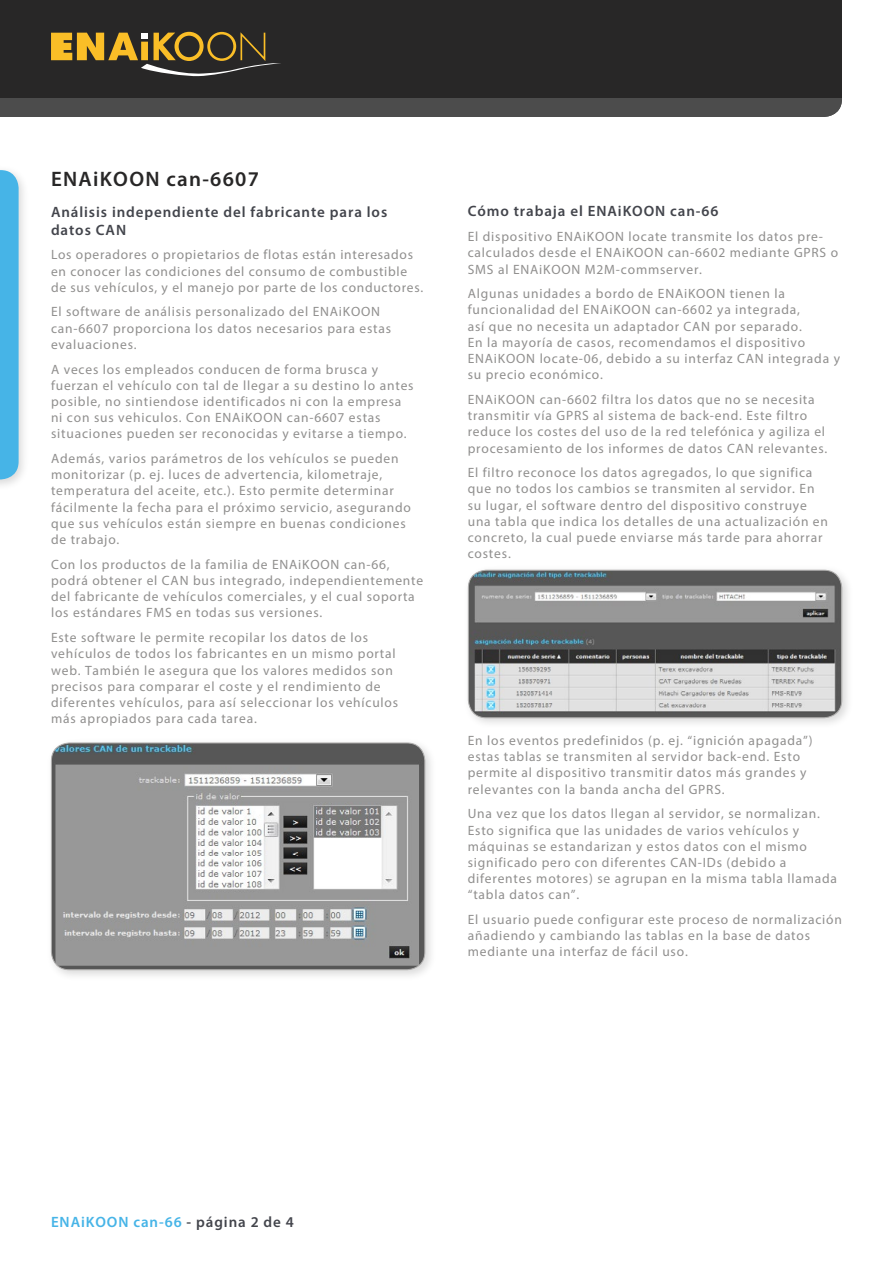
<style>
.page{position:relative;width:893px;height:1263px;background:#fff}
.page>*{position:absolute;margin:0;border:0;box-sizing:border-box;transform-origin:0 0}
.t1{font:600 21px "Myriad Pro";letter-spacing:.06em;color:#282727}
.t2{font:600 15px/18px "Myriad Pro";letter-spacing:.06em;color:#43454c}
.t3{font:600 15px "Myriad Pro";letter-spacing:.06em;color:#46b4e7}
.t4{font:13.5px/16.2px "Myriad Pro";letter-spacing:.06em;color:#908f8e}
.s1{color:#43454c}
</style>
<div class="page">
<div style="left:0;top:0;width:842px;height:98px;background:#282727"></div>
<div style="left:0;top:164px;width:30px;height:327px;background:#000;opacity:.15"></div>
<svg style="left:0;top:170px;width:19px;height:309px;background:#4cb6e7"></svg>
<svg style="left:0;top:32px;width:842px;height:85px"></svg>
<div style="left:45px;top:737px;width:392px;height:244px;background:#000;opacity:.15"></div>
<img style="left:51px;top:743px;width:374px;height:227px">
<div style="left:51px;top:743px;width:374px;height:227px;border:1px solid #afaead;border-radius:18px"></div>
<div style="left:462px;top:564px;width:392px;height:165px;background:#000;opacity:.15"></div>
<img style="left:468px;top:570px;width:373px;height:148px">
<div style="left:468px;top:570px;width:374px;height:148px;border:1px solid #afaead;border-radius:18px"></div>
<h1 class="t1" style="left:51px;top:165px;width:209px">ENAiKOON can-6607</h1>
<p class="t2" style="left:51px;top:202px;width:338px">Análisis independiente del fabricante para los datos CAN</p>
<p class="t4" style="left:51px;top:246px;width:374px">Los operadores o propietarios de flotas están interesados en conocer las condiciones del consumo de combustible de sus vehículos, y el manejo por parte de los conductores.</p>
<p class="t4" style="left:51px;top:304px;width:342px">El software de análisis personalizado del ENAiKOON can-6607 proporciona los datos necesarios para estas evaluaciones.</p>
<p class="t4" style="left:51px;top:361px;width:364px">A veces los empleados conducen de forma brusca y fuerzan el vehículo con tal de llegar a su destino lo antes posible, no sintiendose identificados ni con la empresa ni con sus vehiculos. Con ENAiKOON can-6607 estas situaciones pueden ser reconocidas y evitarse a tiempo.</p>
<p class="t4" style="left:51px;top:450px;width:361px">Además, varios parámetros de los vehículos se pueden monitorizar (p. ej. luces de advertencia, kilometraje, temperatura del aceite, etc.). Esto permite determinar fácilmente la fecha para el próximo servicio, asegurando que sus vehículos están siempre en buenas condiciones de trabajo.</p>
<p class="t4" style="left:51px;top:556px;width:374px">Con los productos de la familia de ENAiKOON can-66, podrá obtener el CAN bus integrado, independientemente del fabricante de vehículos comerciales, y el cual soporta los estándares FMS en todas sus versiones.</p>
<p class="t4" style="left:51px;top:629px;width:349px">Este software le permite recopilar los datos de los vehículos de todos los fabricantes en un mismo portal web. También le asegura que los valores medidos son precisos para comparar el coste y el rendimiento de diferentes vehículos, para así seleccionar los vehículos más apropiados para cada tarea.</p>
<p class="t2" style="left:468px;top:202px;width:252px">Cómo trabaja el ENAiKOON can-66</p>
<p class="t4" style="left:468px;top:228px;width:372px">El dispositivo ENAiKOON locate transmite los datos pre&shy;calculados desde el ENAiKOON can-6602 mediante GPRS o<br>SMS al ENAiKOON M2M-commserver.</p>
<p class="t4" style="left:468px;top:285px;width:374px">Algunas unidades a bordo de ENAiKOON tienen la funcionalidad del ENAiKOON can-6602 ya integrada,<br>así que no necesita un adaptador CAN por separado.<br>En la mayoría de casos, recomendamos el dispositivo ENAiKOON locate-06, debido a su interfaz CAN integrada y su precio económico.</p>
<p class="t4" style="left:468px;top:391px;width:361px">ENAiKOON can-6602 filtra los datos que no se necesita transmitir vía GPRS al sistema de back-end. Este filtro reduce los costes del uso de la red telefónica y agiliza el procesamiento de los informes de datos CAN relevantes.</p>
<p class="t4" style="left:468px;top:464px;width:362px">El filtro reconoce los datos agregados, lo que significa que no todos los cambios se transmiten al servidor. En su lugar, el software dentro del dispositivo construye una tabla que indica los detalles de una actualización en concreto, la cual puede enviarse más tarde para ahorrar costes.</p>
<p class="t4" style="left:468px;top:732px;width:346px">En los eventos predefinidos (p. ej. “ignición apagada”) estas tablas se transmiten al servidor back-end. Esto permite al dispositivo transmitir datos más grandes y relevantes con la banda ancha del GPRS.</p>
<p class="t4" style="left:468px;top:805px;width:371px">Una vez que los datos llegan al servidor, se normalizan.<br>Esto significa que las unidades de varios vehículos y máquinas se estandarizan y estos datos con el mismo significado pero con diferentes CAN-IDs (debido a diferentes motores) se agrupan en la misma tabla llamada “tabla datos can”.</p>
<p class="t4" style="left:468px;top:911px;width:376px">El usuario puede configurar este proceso de normalización añadiendo y cambiando las tablas en la base de datos mediante una interfaz de fácil uso.</p>
<p class="t3" style="left:51px;top:1213px;width:244px">ENAiKOON can-66 <span class="s1">- página 2 de 4</span></p>
</div>
